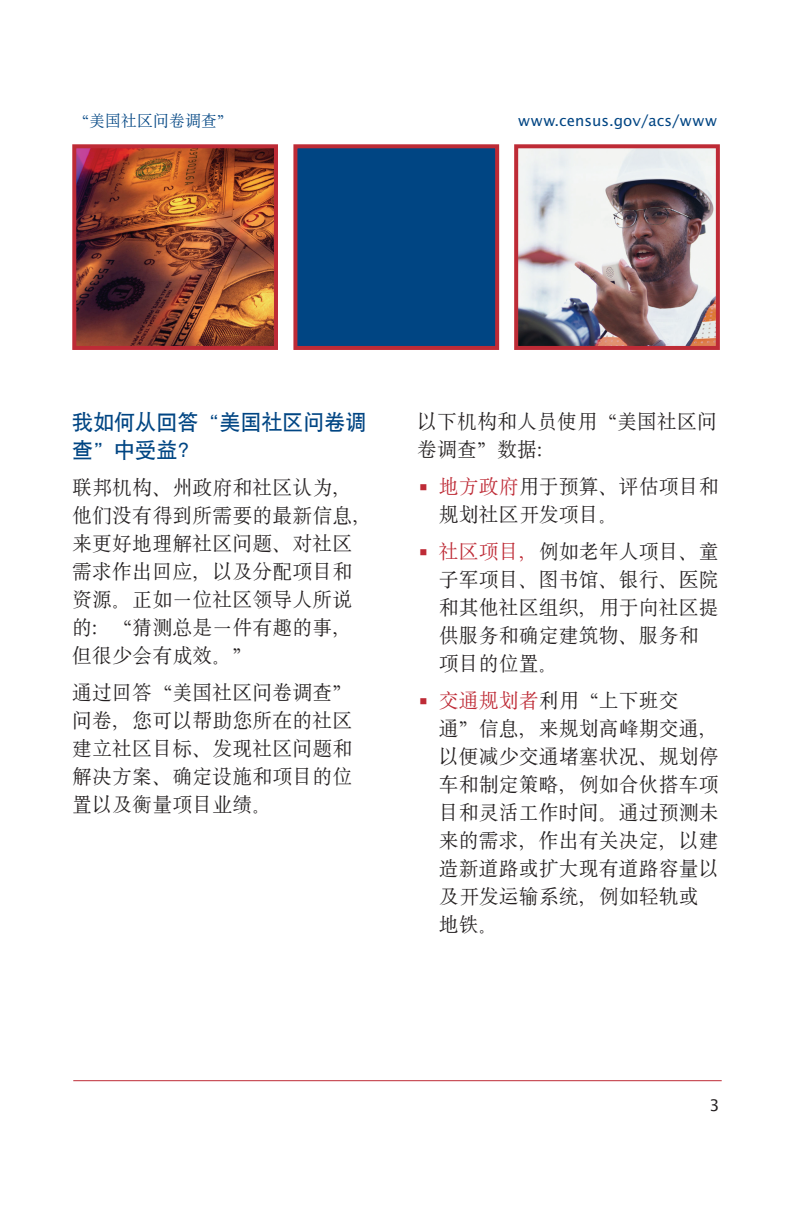
<style>
.page{position:relative;width:793px;height:1225px;background:#fff}
.page>*{position:absolute;margin:0;border:0;box-sizing:border-box;transform-origin:0 0}
.chin_heads{font:21px/28px "SIL Hei Med Jian";color:#004583}
.bullets{font:20px/28px "SIL Song Reg Jian";color:#231f20}
.t1{font:16px "SIL Song Reg Jian";color:#004583}
.t2{font:15px "Lucida Sans";color:#004583}
.s1{font-family:"Lucida Sans";color:#be2b36}
.s2{color:#be2b36}
</style>
<div class="page">
<hr style="left:73px;top:1080px;width:648px;height:1px;background:#be2b36">
<img style="left:519px;top:149px;width:195px;height:196px">
<div style="left:514px;top:144px;width:205px;height:206px;border:4px solid #be2b36"></div>
<img style="left:77px;top:149px;width:196px;height:196px">
<div style="left:72px;top:144px;width:206px;height:206px;border:4px solid #be2b36"></div>
<div style="left:295px;top:146px;width:202px;height:202px;background:#004583"></div>
<div style="left:293px;top:144px;width:206px;height:206px;border:4px solid #be2b36"></div>
<p class="t1" style="left:73px;top:110px;width:162px">“美国社区问卷调查”</p>
<p class="t2" style="left:518px;top:112px;width:201px">www.census.gov/acs/www</p>
<p class="chin_heads" style="left:72px;top:406px;width:295px">我如何从回答“美国社区问卷调查”中受益？</p>
<p class="bullets" style="left:72px;top:472px;width:301px">联邦机构、州政府和社区认为，他们没有得到所需要的最新信息，来更好地理解社区问题、对社区需求作出回应，以及分配项目和资源。正如一位社区领导人所说的：“猜测总是一件有趣的事，但很少会有成效。”</p>
<p class="bullets" style="left:72px;top:677px;width:281px;text-align:justify">通过回答“美国社区问卷调查”问卷，您可以帮助您所在的社区建立社区目标、发现社区问题和解决方案、确定设施和项目的位置以及衡量项目业绩。</p>
<p class="bullets" style="left:417px;top:405px;width:301px">以下机构和人员使用“美国社区问卷调查”数据：</p>
<p class="bullets" style="left:438px;top:470px;width:281px;text-indent:-22px"><span class="s1">•</span> <span class="s2">地方政府</span>用于预算、评估项目和规划社区开发项目。</p>
<p class="bullets" style="left:438px;top:535px;width:281px;text-indent:-22px"><span class="s1">•</span> <span class="s2">社区项目，</span>例如老年人项目、童子军项目、图书馆、银行、医院和其他社区组织，用于向社区提供服务和确定建筑物、服务和项目的位置。</p>
<p class="bullets" style="left:438px;top:684px;width:281px;text-indent:-22px"><span class="s1">•</span> <span class="s2">交通规划者</span>利用“上下班交通”信息，来规划高峰期交通，以便减少交通堵塞状况、规划停车和制定策略，例如合伙搭车项目和灵活工作时间。通过预测未来的需求，作出有关决定，以建造新道路或扩大现有道路容量以及开发运输系统，例如轻轨或地铁。</p>
</div>
